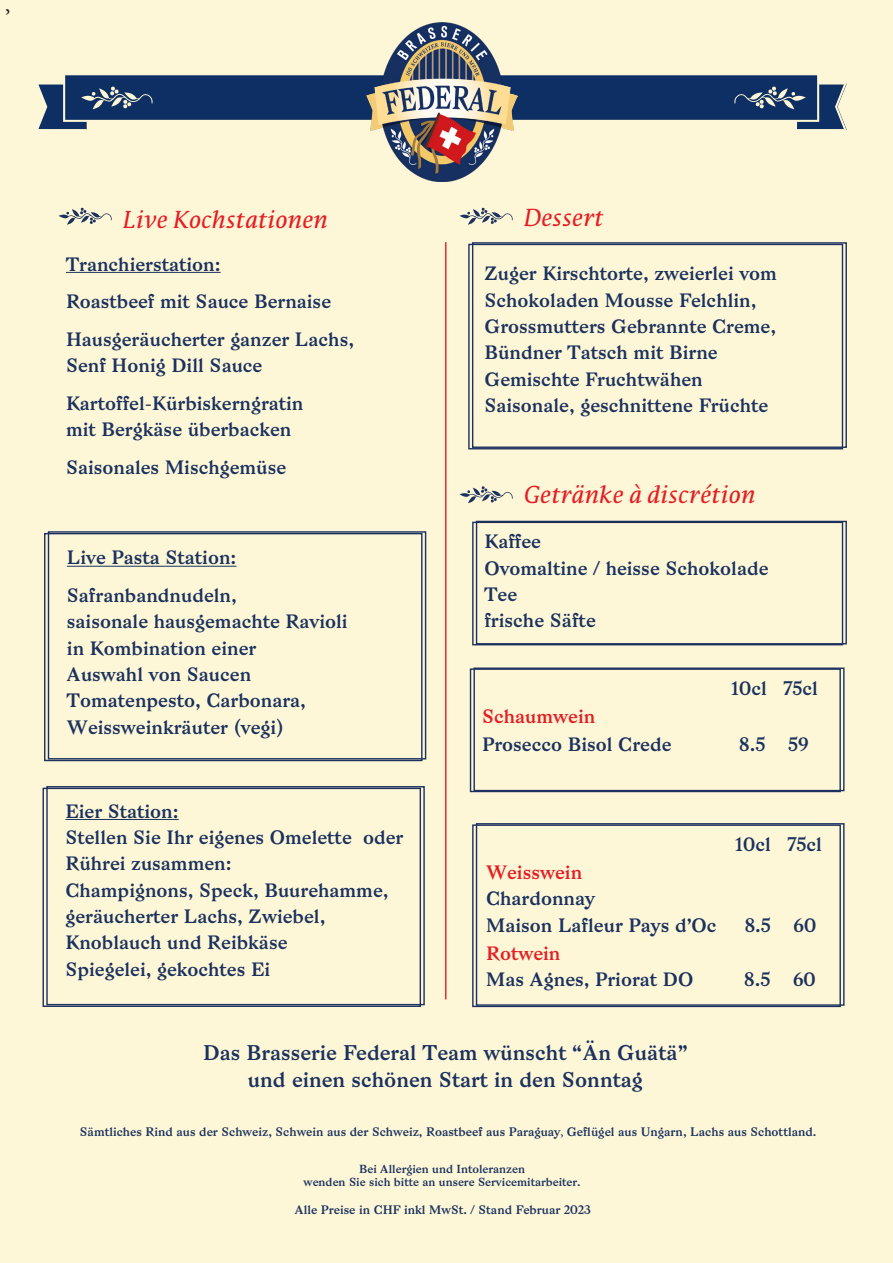
<style>
.page{position:relative;width:893px;height:1263px;background:#fef7d7}
.page>*{position:absolute;margin:0;border:0;box-sizing:border-box;transform-origin:0 0}
.t1{font:22.95px "Minion Pro";color:#231f20}
.t2{font:italic 22.65px "Parable OT";color:#e41f25}
.t3{font:20.7px/26.4px "Bagnard";color:#1b325f;text-align:center}
.t4{font:18.9px/26.4px "Bagnard";color:#1b325f}
.t5{font:18.9px "Bagnard";color:#e41f25}
.t6{font:12px "Bagnard";color:#1b325f}
.t7{font:11.4px/13.6px "Bagnard";color:#1b325f;text-align:center}
.s1{color:#e41f25}
.s2{font-family:"Minion Pro";font-size:13.5px}
</style>
<div class="page">
<hr style="left:445px;top:242px;width:1px;height:757px;background:#e41f25">
<svg style="left:38px;top:75px;width:809px;height:55px"></svg>
<img style="left:366px;top:23px;width:151px;height:158px">
<svg style="left:59px;top:208px;width:53px;height:17px"></svg>
<hr style="left:66px;top:272px;width:155px;height:1px;background:#1b325f">
<div style="left:44px;top:533px;width:378px;height:228px;border:1px solid #1c3160"></div>
<div style="left:48px;top:531px;width:378px;height:228px;border:1px solid #1c3160"></div>
<hr style="left:67px;top:566px;width:169px;height:1px;background:#1b325f">
<div style="left:43px;top:788px;width:378px;height:219px;border:1px solid #1c3160"></div>
<div style="left:46px;top:786px;width:379px;height:219px;border:1px solid #1c3160"></div>
<hr style="left:65px;top:819px;width:114px;height:1px;background:#1b325f">
<svg style="left:459px;top:208px;width:54px;height:17px"></svg>
<svg style="left:459px;top:486px;width:54px;height:17px"></svg>
<div style="left:468px;top:244px;width:375px;height:205px;border:1px solid #1c3160"></div>
<div style="left:472px;top:242px;width:375px;height:206px;border:1px solid #1c3160"></div>
<div style="left:472px;top:522px;width:371px;height:123px;border:1px solid #1c3160"></div>
<div style="left:476px;top:521px;width:371px;height:123px;border:1px solid #1c3160"></div>
<div style="left:472px;top:824px;width:369px;height:183px;border:1px solid #1c3160"></div>
<div style="left:476px;top:823px;width:369px;height:183px;border:1px solid #1c3160"></div>
<div style="left:470px;top:668px;width:371px;height:124px;border:1px solid #1c3160"></div>
<div style="left:473px;top:667px;width:372px;height:124px;border:1px solid #1c3160"></div>
<p class="t1" style="left:5px;top:-11px;width:7px">,</p>
<p class="t2" style="left:122px;top:204px;width:207px">Live Kochstationen</p>
<p class="t4" style="left:66px;top:251px;width:156px">Tranchierstation:</p>
<p class="t4" style="left:66px;top:288px;width:267px">Roastbeef mit Sauce Bernaise</p>
<p class="t4" style="left:66px;top:326px;width:290px">Hausgeräucherter ganzer Lachs,</p>
<p class="t4" style="left:66px;top:352px;width:198px">Senf Honig Dill Sauce</p>
<p class="t4" style="left:66px;top:390px;width:239px">Kartoffel-Kürbiskerngratin mit Bergkäse überbacken</p>
<p class="t4" style="left:66px;top:454px;width:222px">Saisonales Mischgemüse</p>
<p class="t4" style="left:67px;top:544px;width:171px">Live Pasta Station:</p>
<p class="t4" style="left:67px;top:582px;width:282px">Safranbandnudeln,<br>saisonale hausgemachte Ravioli</p>
<p class="t4" style="left:67px;top:635px;width:191px">in Kombination einer<br>Auswahl von Saucen</p>
<p class="t4" style="left:67px;top:688px;width:240px">Tomatenpesto, Carbonara,<br>Weissweinkräuter (vegi)</p>
<p class="t4" style="left:65px;top:798px;width:115px">Eier Station:</p>
<p class="t4" style="left:65px;top:824px;width:339px">Stellen Sie Ihr eigenes Omelette oder<br>Rührei zusammen:</p>
<p class="t4" style="left:65px;top:877px;width:325px">Champignons, Speck, Buurehamme, geräucherter Lachs, Zwiebel,<br>Knoblauch und Reibkäse</p>
<p class="t4" style="left:65px;top:956px;width:206px">Spiegelei, gekochtes Ei</p>
<p class="t2" style="left:523px;top:203px;width:82px">Dessert</p>
<p class="t4" style="left:484px;top:260px;width:294px">Zuger Kirschtorte, zweierlei vom<br>Schokoladen Mousse Felchlin,</p>
<p class="t4" style="left:484px;top:313px;width:293px">Grossmutters Gebrannte Creme,<br>Bündner Tatsch mit Birne</p>
<p class="t4" style="left:484px;top:366px;width:220px">Gemischte Fruchtwähen</p>
<p class="t4" style="left:484px;top:392px;width:285px">Saisonale, geschnittene Früchte</p>
<p class="t2" style="left:523px;top:480px;width:234px">Getränke à discrétion</p>
<p class="t4" style="left:484px;top:528px;width:286px">Kaffee<br>Ovomaltine / heisse Schokolade<br>Tee</p>
<p class="t4" style="left:484px;top:607px;width:113px">frische Säfte</p>
<p class="t4" style="left:482px;top:702px;width:191px;line-height:28.2px"><span class="s1">Schaumwein<br></span>Prosecco Bisol Crede</p>
<p class="t4" style="left:731px;top:675px;width:89px">10cl 75cl</p>
<p class="t4" style="left:739px;top:732px;width:71px">8.5 59</p>
<p class="t5" style="left:486px;top:860px;width:98px">Weisswein</p>
<p class="t4" style="left:486px;top:885px;width:232px">Chardonnay<br>Maison Lafleur Pays d’Oc</p>
<p class="t4" style="left:486px;top:940px;width:209px"><span class="s1">Rotwein<br></span>Mas Agnes, Priorat DO</p>
<p class="t4" style="left:735px;top:831px;width:89px">10cl 75cl</p>
<p class="t4" style="left:745px;top:912px;width:73px">8.5 60</p>
<p class="t4" style="left:744px;top:966px;width:73px">8.5 60</p>
<p class="t3" style="left:203px;top:1040px;width:486px">Das Brasserie Federal Team wünscht “Än Guätä” und einen schönen Start in den Sonntag</p>
<p class="t6" style="left:80px;top:1125px;width:738px">Sämtliches Rind aus der Schweiz, Schwein aus der Schweiz, Roastbeef aus Paraguay<span class="s2">,</span> Geflügel aus Ungarn, Lachs aus Schottland.</p>
<p class="t7" style="left:304px;top:1162px;width:279px">Bei Allergien und Intoleranzen<br>wenden Sie sich bitte an unsere Servicemitarbeiter.</p>
<p class="t6" style="left:295px;top:1203px;width:298px">Alle Preise in CHF inkl MwSt. / Stand Februar 2023</p>
</div>
